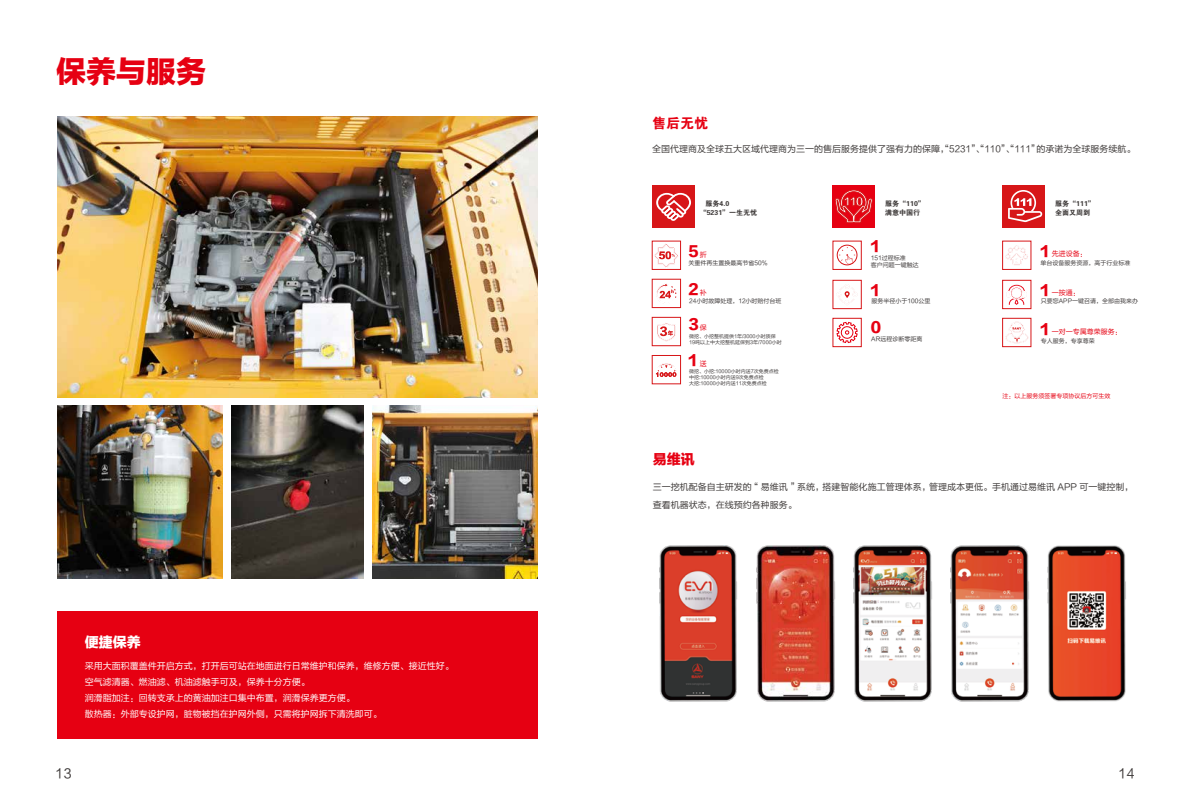
<style>
.page{position:relative;width:1191px;height:808px;background:#fff}
.page>*{position:absolute;margin:0;border:0;box-sizing:border-box;transform-origin:0 0}
.t1{font:30px "FZLTTHK GBK1 0";color:#e60012}
.t2{font:14px "FZLTTHK GBK1 0";color:#e60012}
.t3{font:14px "FZDHTK GBK1 0";color:#e60012}
.t4{font:14px "FZLTTHK GBK1 0";color:#fff}
.t5{font:13px "FZLTHK GBK1 0";color:#3e3a39}
.t6{font:9px/18px "FZLTHK GBK1 0";color:#3e3a39}
.t7{font:9px/16px "FZLTHK GBK1 0";color:#fff}
.t8{font:7px/9px "FZDHTK GBK1 0";color:#3e3a39}
.t9{font:7px "FZLTHK GBK1 0";color:#e60012}
.t10{font:6px/7px "FZLTHK GBK1 0";color:#3d3939}
.t11{font:6px "FZLTHK GBK1 0";color:#e60012}
.t12{font:5px/6px "FZLTHK GBK1 0";color:#3d3939}
.s1{font-family:"FZLTHK GBK1 0";font-size:7px}
.s2{font-family:"FZLTTHK GBK1 0";font-size:14px}
</style>
<div class="page">
<div style="left:832px;top:318px;width:29px;height:29px;border:1px solid #d71618"></div>
<svg style="left:1005px;top:245px;width:23px;height:20px"></svg>
<svg style="left:1005px;top:321px;width:23px;height:22px"></svg>
<div style="left:1002px;top:241px;width:29px;height:29px;border:1px solid #d71618"></div>
<div style="left:1002px;top:280px;width:29px;height:29px;border:1px solid #d71618"></div>
<div style="left:1002px;top:318px;width:29px;height:29px;border:1px solid #d71618"></div>
<div style="left:1002px;top:185px;width:43px;height:42px;background:#d71618"></div>
<svg style="left:1008px;top:190px;width:34px;height:32px"></svg>
<svg style="left:1006px;top:285px;width:19px;height:20px"></svg>
<svg style="left:656px;top:283px;width:20px;height:20px"></svg>
<div style="left:651px;top:279px;width:30px;height:29px;border:1px solid #d71618"></div>
<svg style="left:656px;top:363px;width:21px;height:14px"></svg>
<div style="left:651px;top:355px;width:30px;height:29px;border:1px solid #d71618"></div>
<div style="left:652px;top:185px;width:43px;height:42px;background:#d71618"></div>
<svg style="left:656px;top:193px;width:35px;height:28px"></svg>
<div style="left:651px;top:241px;width:30px;height:29px;border:1px solid #d71618"></div>
<svg style="left:654px;top:244px;width:24px;height:23px"></svg>
<div style="left:651px;top:317px;width:30px;height:29px;border:1px solid #d71618"></div>
<svg style="left:657px;top:323px;width:19px;height:19px"></svg>
<svg style="left:836px;top:321px;width:22px;height:22px"></svg>
<div style="left:832px;top:280px;width:29px;height:29px;border:1px solid #d71618"></div>
<div style="left:832px;top:185px;width:43px;height:42px;background:#e60012"></div>
<svg style="left:838px;top:284px;width:18px;height:20px"></svg>
<div style="left:837px;top:245px;width:20px;height:20px;border:1px solid #d71618;border-radius:50%"></div>
<svg style="left:839px;top:247px;width:16px;height:17px"></svg>
<svg style="left:835px;top:190px;width:37px;height:33px"></svg>
<img style="left:1047px;top:545px;width:79px;height:157px">
<img style="left:659px;top:545px;width:78px;height:157px">
<img style="left:756px;top:545px;width:79px;height:157px">
<img style="left:853px;top:545px;width:79px;height:157px">
<img style="left:950px;top:545px;width:79px;height:157px">
<div style="left:58px;top:612px;width:480px;height:127px;background:#e60012"></div>
<img style="left:57px;top:116px;width:481px;height:281px">
<img style="left:57px;top:406px;width:166px;height:172px">
<img style="left:372px;top:406px;width:166px;height:172px">
<img style="left:231px;top:406px;width:133px;height:172px">
<h1 class="t1" style="left:56px;top:55px;width:151px">保养与服务</h1>
<h2 class="t4" style="left:85px;top:634px;width:58px">便捷保养</h2>
<p class="t7" style="left:85px;top:658px;width:371px">采用大面积覆盖件开启方式，打开后可站在地面进行日常维护和保养，维修方便、接近性好。空气滤清器、燃油滤、机油滤触手可及，保养十分方便。<br>润滑脂加注：回转支承上的黄油加注口集中布置，润滑保养更方便。<br>散热器：外部专设护网，脏物被挡在护网外侧，只需将护网拆下清洗即可。</p>
<h2 class="t3" style="left:652px;top:116px;width:57px">售后无忧</h2>
<p class="t6" style="left:652px;top:140px;width:485px">全国代理商及全球五大区域代理商为三一的售后服务提供了强有力的保障，“5231”、“110”、“111”的承诺为全球服务续航。</p>
<p class="t8" style="left:700px;top:199px;width:59px;text-indent:6px">服务4.0 “5231”一生无忧</p>
<h2 class="t2" style="left:688px;top:243px;width:20px">5<span class="s1">折</span></h2>
<p class="t10" style="left:688px;top:260px;width:81px">关重件再生置换最高节省50%</p>
<h2 class="t2" style="left:688px;top:282px;width:20px">2<span class="s1">补</span></h2>
<p class="t10" style="left:689px;top:297px;width:94px">24小时故障处理，12小时赔付台班</p>
<h2 class="t2" style="left:688px;top:317px;width:20px">3<span class="s1">保</span></h2>
<p class="t12" style="left:689px;top:334px;width:94px">微挖、小挖整机提供1年/3000小时质保<br>19吨以上中大挖整机延保到3年/7000小时</p>
<h2 class="t2" style="left:688px;top:353px;width:20px">1 <span class="s1">送</span></h2>
<p class="t12" style="left:689px;top:368px;width:91px">微挖、小挖:10000小时内送7次免费点检中挖:10000小时内送9次免费点检<br>大挖:10000小时内送11次免费点检</p>
<h2 class="t2" style="left:652px;top:451px;width:43px">易维讯</h2>
<p class="t8" style="left:885px;top:199px;width:41px">服务“110”满意中国行</p>
<p class="t8" style="left:1055px;top:199px;width:41px">服务“111”全面又周到</p>
<h2 class="t2" style="left:871px;top:238px;width:10px">1</h2>
<p class="t10" style="left:871px;top:254px;width:49px">151过程标准<br>客户问题一键触达</p>
<h2 class="t2" style="left:871px;top:282px;width:10px">1</h2>
<p class="t10" style="left:871px;top:298px;width:60px">服务半径小于100公里</p>
<p class="t9" style="left:1040px;top:250px;width:48px"><span class="s2">1</span> 先进设备：</p>
<p class="t10" style="left:1040px;top:259px;width:91px">单台设备服务资源，高于行业标准</p>
<p class="t9" style="left:1040px;top:289px;width:41px"><span class="s2">1</span> 一按通：</p>
<p class="t10" style="left:1041px;top:298px;width:99px">只要您APP一键召请，全部由我来办</p>
<h2 class="t2" style="left:871px;top:320px;width:12px">0</h2>
<p class="t10" style="left:871px;top:336px;width:53px">AR远程诊断零距离</p>
<p class="t9" style="left:1040px;top:327px;width:83px"><span class="s2">1</span> 一对一专属尊荣服务：</p>
<p class="t10" style="left:1040px;top:337px;width:55px">专人服务，专享尊荣</p>
<p class="t11" style="left:1002px;top:393px;width:109px">注：以上服务须签署专项协议后方可生效</p>
<p class="t6" style="left:652px;top:478px;width:482px">三一挖机配备自主研发的“ 易维讯 ”系统，搭建智能化施工管理体系，管理成本更低。手机通过易维讯 APP 可一键控制，查看机器状态，在线预约各种服务。</p>
<h3 class="t5" style="left:55px;top:766px;width:18px">13</h3>
<h3 class="t5" style="left:1118px;top:766px;width:18px">14</h3>
</div>
